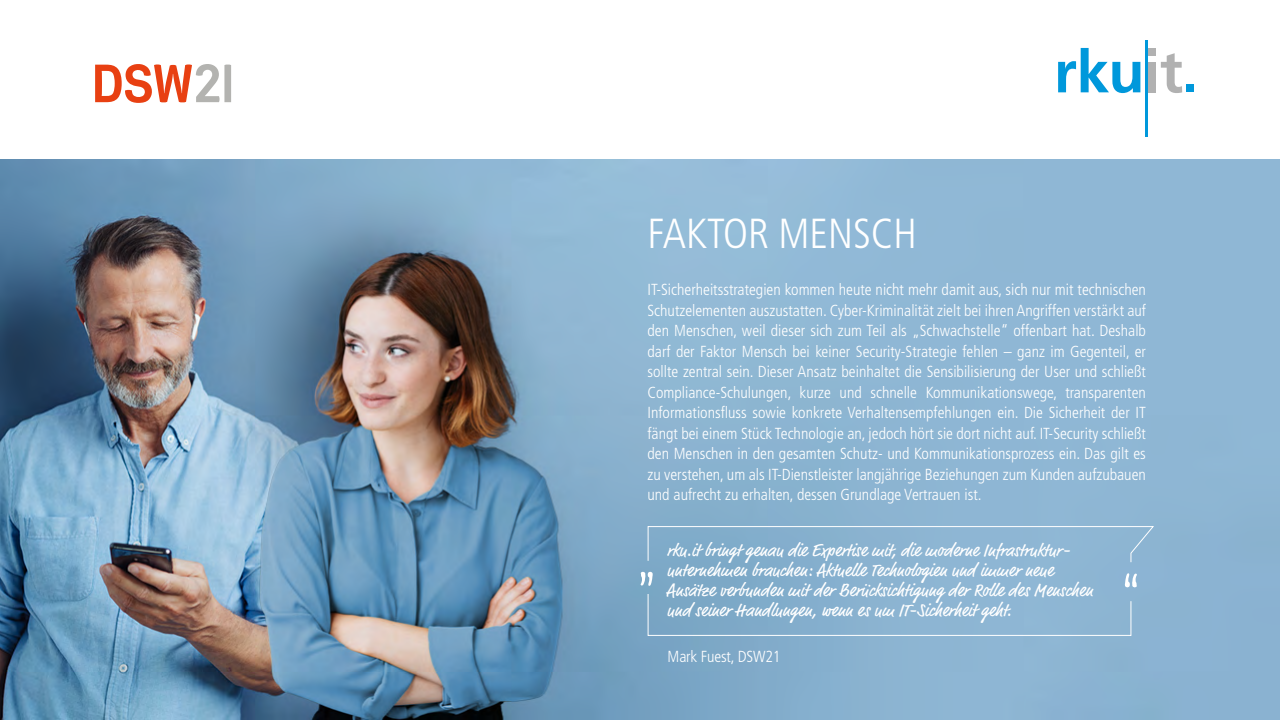
<style>
.page{position:relative;width:1280px;height:720px;background:#fff}
.page>*{position:absolute;margin:0;border:0;box-sizing:border-box;transform-origin:0 0}
.t1{font:300 condensed 42px "Frutiger LT Std";color:#fff}
.t2{font:18px/20px "Market Web";color:#fff}
.t3{font:300 condensed 16px/20.5px "Frutiger LT Std";color:#fff;text-align:justify}
</style>
<div class="page">
<img style="left:0;top:160px;width:1280px;height:560px">
<svg style="left:647px;top:593px;width:485px;height:43px;background:#8ab2cf"></svg>
<svg style="left:647px;top:526px;width:508px;height:37px;background:#8cb4d1"></svg>
<svg style="left:641px;top:572px;width:12px;height:14px"></svg>
<svg style="left:1125px;top:573px;width:12px;height:14px"></svg>
<svg style="left:1058px;top:48px;width:82px;height:45px"></svg>
<div style="left:1148px;top:48px;width:8px;height:8px;background:#b1b1b1"></div>
<div style="left:1148px;top:62px;width:8px;height:30px;background:#b1b1b1"></div>
<div style="left:1186px;top:84px;width:8px;height:8px;background:#0098db"></div>
<hr style="left:1146px;top:40px;width:2px;height:97px;background:#0098db">
<svg style="left:1161px;top:53px;width:21px;height:40px"></svg>
<svg style="left:95px;top:64px;width:136px;height:39px"></svg>
<h1 class="t1" style="left:648px;top:209px;width:271px">FAKTOR MENSCH</h1>
<p class="t3" style="left:648px;top:280px;width:500px">IT-Sicherheitsstrategien kommen heute nicht mehr damit aus, sich nur mit technischen Schutzelementen auszustatten. Cyber-Kriminalität zielt bei ihren Angriffen verstärkt auf den Menschen, weil dieser sich zum Teil als „Schwachstelle“ offenbart hat. Deshalb darf der Faktor Mensch bei keiner Security-Strategie fehlen – ganz im Gegenteil, er sollte zentral sein. Dieser Ansatz beinhaltet die Sensibilisierung der User und schließt Compliance-Schulungen, kurze und schnelle Kommunikationswege, transparenten Informationsfluss sowie konkrete Verhaltensempfehlungen ein. Die Sicherheit der IT fängt bei einem Stück Technologie an, jedoch hört sie dort nicht auf. IT-Security schließt den Menschen in den gesamten Schutz- und Kommunikationsprozess ein. Das gilt es zu verstehen, um als IT-Dienstleister langjährige Beziehungen zum Kunden aufzubauen und aufrecht zu erhalten, dessen Grundlage Vertrauen ist.</p>
<p class="t2" style="left:666px;top:542px;width:428px">rku.it bringt genau die Expertise mit, die moderne Infrastruktur&shy;unternehmen brauchen: Aktuelle Technologien und immer neue Ansätze verbunden mit der Berücksichtigung der Rolle des Menschen und seiner Handlungen, wenn es um IT-Sicherheit geht.</p>
<p class="t3" style="left:668px;top:646px;width:114px">Mark Fuest, DSW21</p>
</div>
